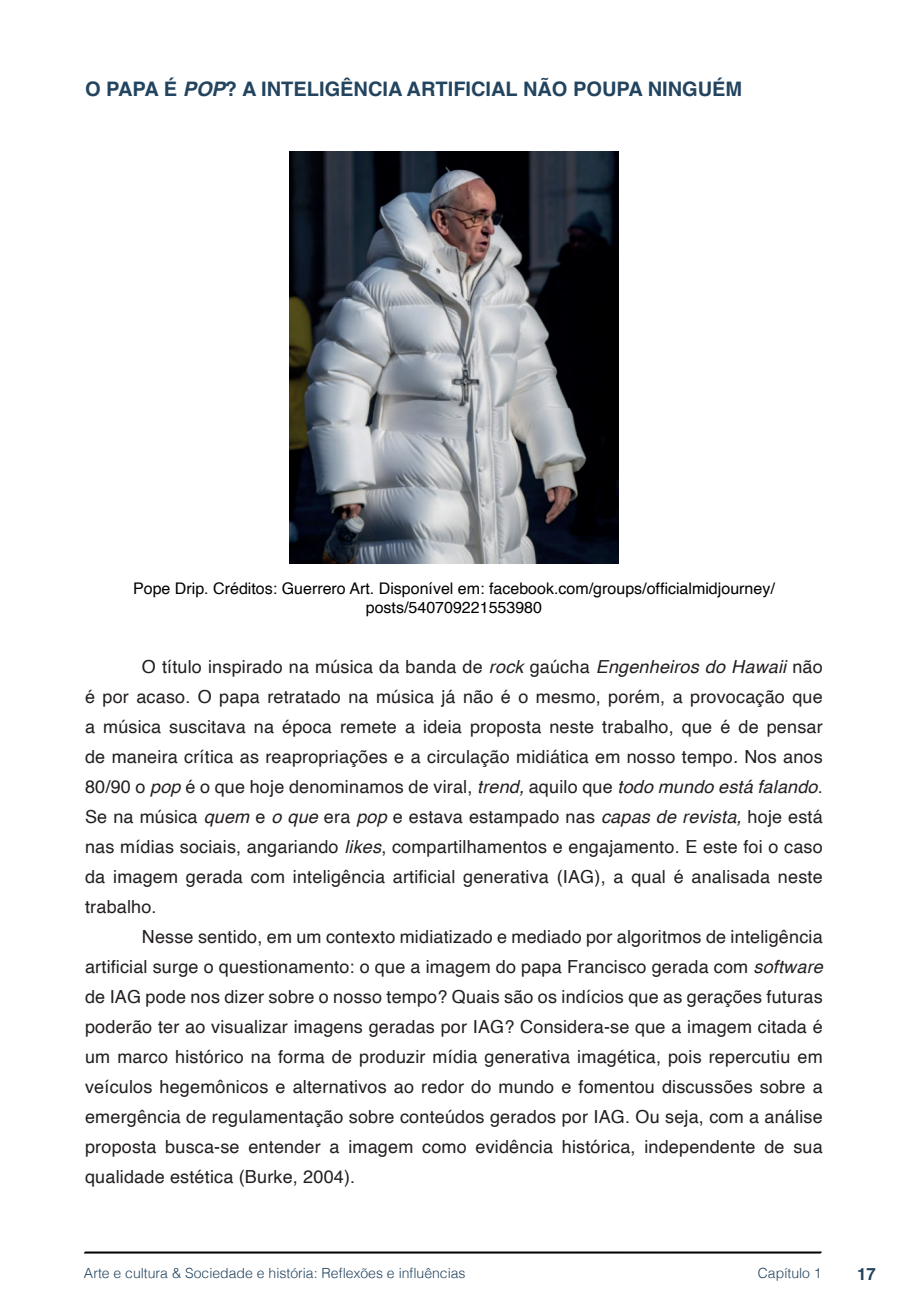
<style>
.page{position:relative;width:908px;height:1304px;background:#fff}
.page>*{position:absolute;margin:0;border:0;box-sizing:border-box;transform-origin:0 0}
.TITULOS{font:700 20px "Helvetica";color:#23445f}
.txt{font:18px/30px "Helvetica";letter-spacing:.01em;color:#231f20;text-align:justify}
.t1{font:700 16.8px "Helvetica";color:#23445f}
.imagens_graf_tab{font:16px/19.2px "Helvetica";color:#000;text-align:center}
.t2{font:300 14px "Helvetica";color:#23445f}
.s1{font-style:italic}
</style>
<div class="page">
<svg style="left:84px;top:1251px;width:737px;height:3px;background:#515151"></svg>
<img style="left:289px;top:152px;width:329px;height:411px">
<p class="TITULOS" style="left:85px;top:77px;width:658px">O PAPA É <span class="s1">POP</span>? A INTELIGÊNCIA ARTIFICIAL NÃO POUPA NINGUÉM</p>
<p class="imagens_graf_tab" style="left:133px;top:579px;width:643px">Pope Drip. Créditos: Guerrero Art. Disponível em: facebook.com/groups/officialmidjourney/ posts/540709221553980</p>
<p class="txt" style="left:85px;top:652px;width:739px;text-indent:57px">O título inspirado na música da banda de <span class="s1">rock</span> gaúcha <span class="s1">Engenheiros do Hawaii</span> não é por acaso. O papa retratado na música já não é o mesmo, porém, a provocação que a música suscitava na época remete a ideia proposta neste trabalho, que é de pensar de maneira crítica as reapropriações e a circulação midiática em nosso tempo<span class="s1">.</span> Nos anos 80/90 o <span class="s1">pop</span> é o que hoje denominamos de viral, <span class="s1">trend,</span> aquilo que <span class="s1">todo mundo está falando</span>.<br>Se na música <span class="s1">quem</span> e <span class="s1">o que</span> era <span class="s1">pop</span> e estava estampado nas <span class="s1">capas de revista,</span> hoje está nas mídias sociais, angariando <span class="s1">likes</span>, compartilhamentos e engajamento. E este foi o caso da imagem gerada com inteligência artificial generativa (IAG), a qual é analisada neste trabalho.</p>
<p class="txt" style="left:85px;top:922px;width:739px;text-indent:57px">Nesse sentido, em um contexto midiatizado e mediado por algoritmos de inteligência artificial surge o questionamento: o que a imagem do papa Francisco gerada com <span class="s1">software </span>de IAG pode nos dizer sobre o nosso tempo? Quais são os indícios que as gerações futuras poderão ter ao visualizar imagens geradas por IAG? Considera-se que a imagem citada é um marco histórico na forma de produzir mídia generativa imagética, pois repercutiu em veículos hegemônicos e alternativos ao redor do mundo e fomentou discussões sobre a emergência de regulamentação sobre conteúdos gerados por IAG. Ou seja, com a análise proposta busca-se entender a imagem como evidência histórica, independente de sua qualidade estética (Burke, 2004).</p>
<p class="t2" style="left:84px;top:1261px;width:383px">Arte e cultura &amp; Sociedade e história: Reflexões e influências</p>
<p class="t2" style="left:757px;top:1261px;width:65px">Capítulo 1</p>
<p class="t1" style="left:856px;top:1264px;width:20px">17</p>
</div>
